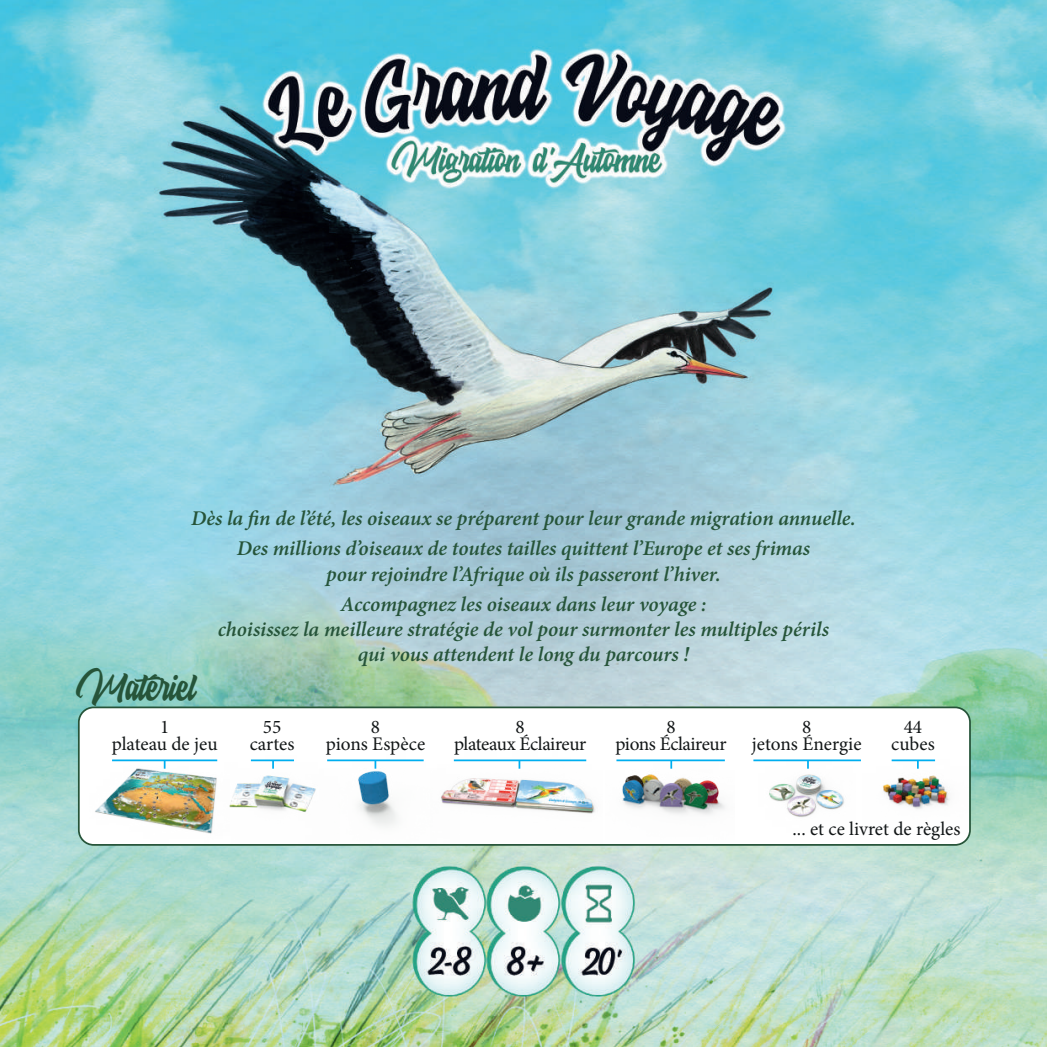
<style>
.page{position:relative;width:1047px;height:1047px;background:#fff}
.page>*{position:absolute;margin:0;border:0;box-sizing:border-box;transform-origin:0 0}
.t1{font:35px "Hoodson Scriptalt";color:#265439}
.t2{font:italic 600 21px/30.1px "Minion Pro";letter-spacing:-.005em;color:#265439;text-align:center}
.t3{font:19.25px/17.5px "Minion Pro";letter-spacing:-.005em;color:#121617;text-align:center}
.t4{font:19.25px/17.5px "Minion Pro";letter-spacing:-.025em;color:#121617;text-align:center}
</style>
<div class="page">
<img style="left:0;top:0;width:1047px;height:1047px">
<div style="left:79px;top:707px;width:891px;height:138px;background:#fff;border-radius:15px"></div>
<div style="left:78px;top:706px;width:893px;height:140px;border:2px solid #265439;border-radius:15px"></div>
<img style="left:883px;top:752px;width:87px;height:81px">
<img style="left:616px;top:761px;width:109px;height:54px">
<img style="left:430px;top:759px;width:172px;height:106px">
<img style="left:89px;top:761px;width:141px;height:90px">
<img style="left:759px;top:761px;width:96px;height:56px">
<hr style="left:753px;top:759px;width:108px;height:2px;background:#00aeef">
<svg style="left:807px;top:761px;width:2px;height:7px"></svg>
<hr style="left:454px;top:759px;width:132px;height:2px;background:#00aeef">
<svg style="left:518px;top:761px;width:2px;height:7px"></svg>
<hr style="left:616px;top:759px;width:109px;height:2px;background:#00aeef">
<svg style="left:670px;top:761px;width:2px;height:7px"></svg>
<hr style="left:112px;top:759px;width:105px;height:2px;background:#00aeef">
<hr style="left:891px;top:759px;width:44px;height:2px;background:#00aeef">
<img style="left:298px;top:759px;width:161px;height:102px">
<hr style="left:327px;top:759px;width:97px;height:2px;background:#00aeef">
<svg style="left:374px;top:761px;width:2px;height:7px"></svg>
<img style="left:211px;top:759px;width:129px;height:87px">
<hr style="left:251px;top:759px;width:43px;height:2px;background:#00aeef">
<svg style="left:272px;top:761px;width:2px;height:7px"></svg>
<p class="t2" style="left:191px;top:503px;width:666px">Dès la fin de l’été, les oiseaux se préparent pour leur grande migration annuelle.<br>Des millions d’oiseaux de toutes tailles quittent l’Europe et ses frimas</p>
<p class="t2" style="left:326px;top:558px;width:396px">pour rejoindre l’Afrique où ils passeront l’hiver.<br>Accompagnez les oiseaux dans leur voyage :</p>
<p class="t2" style="left:218px;top:616px;width:613px;line-height:25.2px">choisissez la meilleure stratégie de vol pour surmonter les multiples périls qui vous attendent le long du parcours !</p>
<h1 class="t1" style="left:73px;top:662px;width:124px">Matériel</h1>
<p class="t3" style="left:112px;top:718px;width:107px">1<br>plateau de jeu</p>
<p class="t3" style="left:454px;top:718px;width:134px">8<br>plateaux Éclaireur</p>
<p class="t4" style="left:615px;top:718px;width:113px">8<br>pions Éclaireur</p>
<p class="t3" style="left:891px;top:718px;width:45px">44 cubes</p>
<p class="t3" style="left:326px;top:718px;width:101px">8<br>pions Espèce</p>
<p class="t3" style="left:752px;top:718px;width:111px">8<br>jetons Énergie</p>
<p class="t3" style="left:250px;top:718px;width:46px">55 cartes</p>
<p class="t3" style="left:792px;top:820px;width:169px">... et ce livret de règles</p>
</div>
